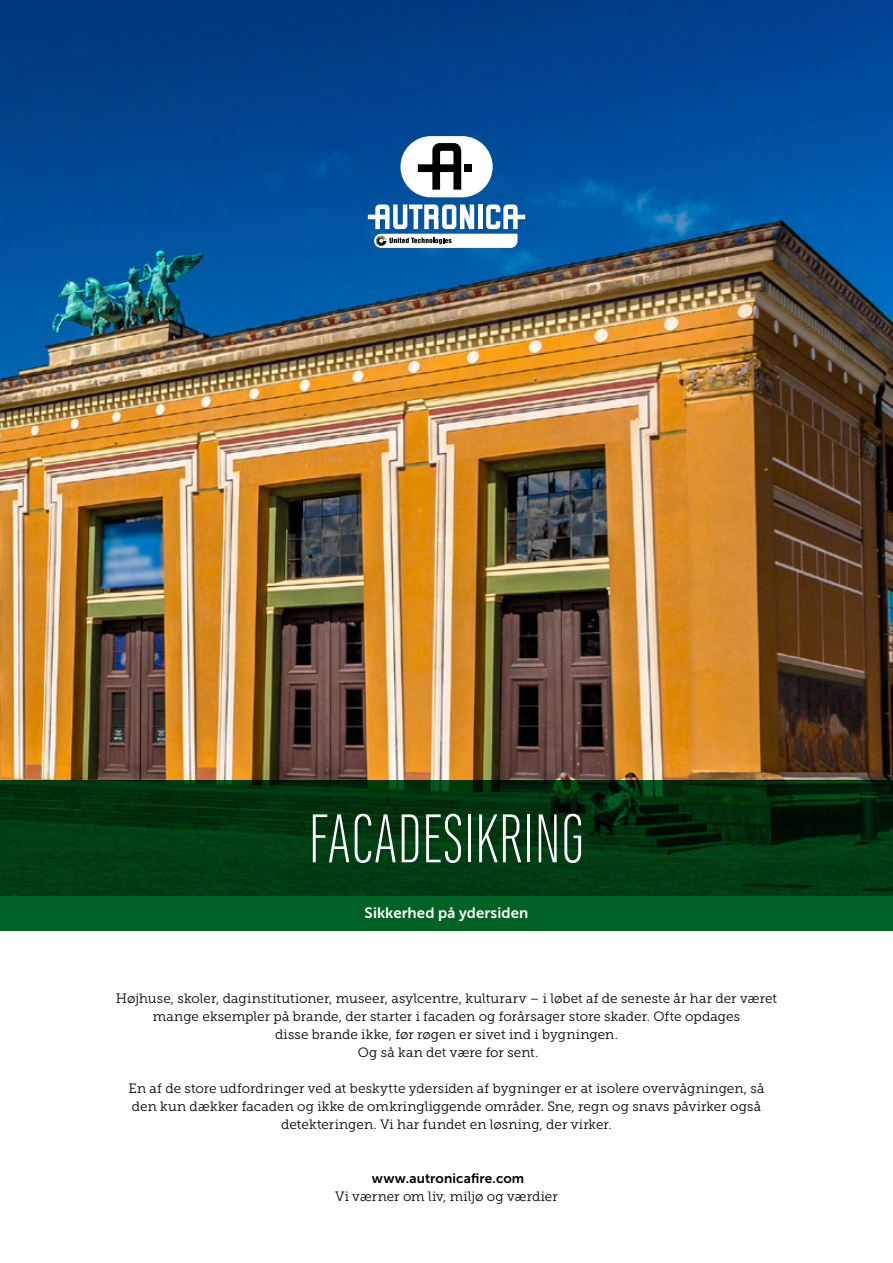
<style>
.page{position:relative;width:893px;height:1263px;background:#fff}
.page>*{position:absolute;margin:0;border:0;box-sizing:border-box;transform-origin:0 0}
.t1{font:300 72px "Marianina Cn FY";color:#fff}
.t2{font:15px "Museo Sans 700";letter-spacing:.005em;color:#fff}
.t3{font:13.5px/18px "Museo Slab 300";letter-spacing:.005em;color:#000;text-align:center}
.t4{font:13.5px "Museo Sans 700";letter-spacing:.01em;color:#000}
</style>
<div class="page">
<img style="left:0;top:0;width:893px;height:780px">
<svg style="left:0;top:780px;width:893px;height:151px;background:#003e14"></svg>
<div style="left:400px;top:136px;width:93px;height:61px;background:#fff;border-radius:31px"></div>
<svg style="left:418px;top:143px;width:43px;height:47px"></svg>
<div style="left:464px;top:164px;width:8px;height:8px;background:#000"></div>
<svg style="left:368px;top:204px;width:157px;height:44px"></svg>
<h1 class="t1" style="left:309px;top:799px;width:277px">FACADESIKRING</h1>
<p class="t2" style="left:365px;top:905px;width:165px">Sikkerhed på ydersiden</p>
<p class="t3" style="left:116px;top:989px;width:663px">Højhuse, skoler, daginstitutioner, museer, asylcentre, kulturarv – i løbet af de seneste år har der været mange eksempler på brande, der starter i facaden og forårsager store skader. Ofte opdages<br>disse brande ikke, før røgen er sivet ind i bygningen.<br>Og så kan det være for sent.</p>
<p class="t3" style="left:128px;top:1079px;width:637px">En af de store udfordringer ved at beskytte ydersiden af bygninger er at isolere overvågningen, så den kun dækker facaden og ikke de omkringliggende områder. Sne, regn og snavs påvirker også detekteringen. Vi har fundet en løsning, der virker.</p>
<p class="t4" style="left:372px;top:1171px;width:154px">www.autronicafire.com</p>
<p class="t3" style="left:335px;top:1187px;width:224px">Vi værner om liv, miljø og værdier</p>
</div>
